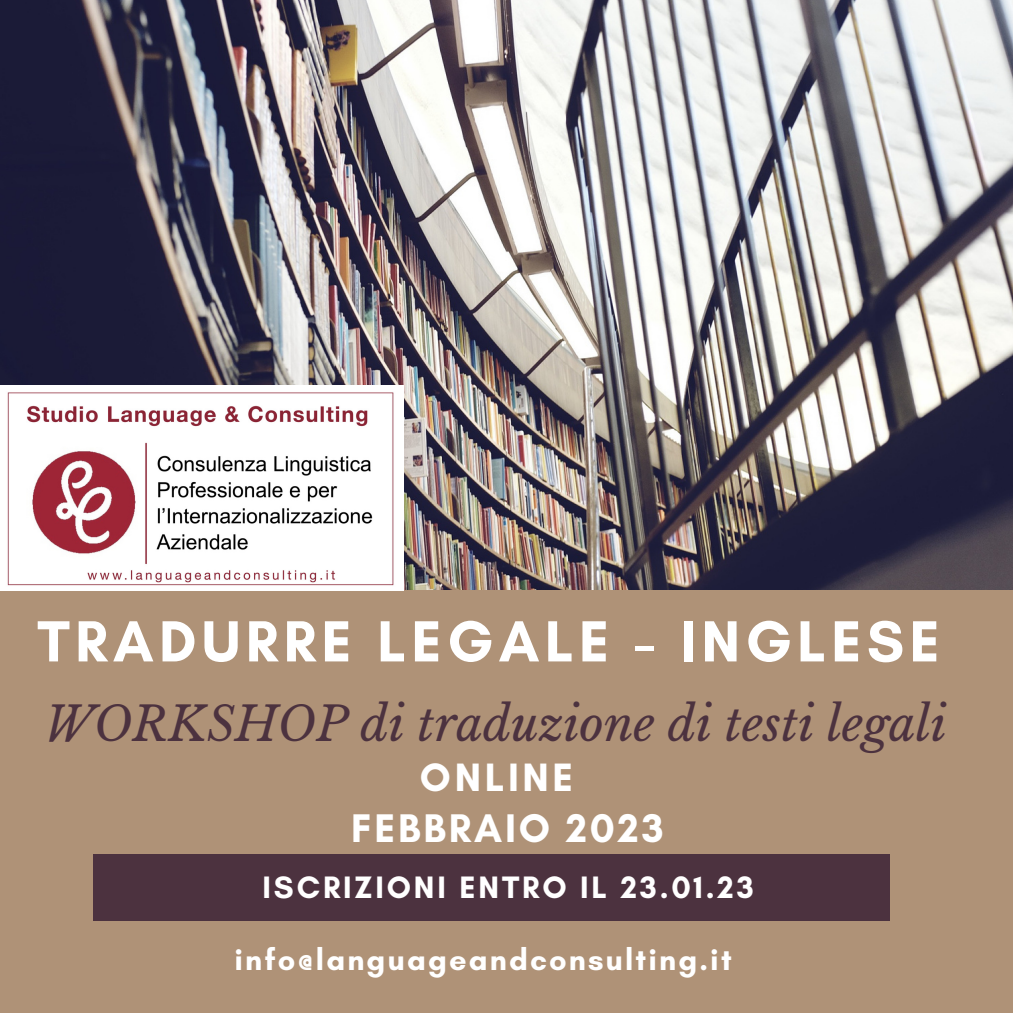
<style>
.page{position:relative;width:1013px;height:1013px;background:#fff}
.page>*{position:absolute;margin:0;border:0;box-sizing:border-box;transform-origin:0 0}
.t1{font:700 59px "Glacial Indifference";letter-spacing:.09em;color:#fff}
.t2{font:italic 46.88px "Libre Baskerville";color:#4c323f}
.t3{font:700 40.75px "Glacial Indifference";letter-spacing:.07em;color:#fff}
.t4{font:700 40.25px "Glacial Indifference";letter-spacing:.09em;color:#fff}
.t5{font:700 31.5px "Glacial Indifference";letter-spacing:.09em;color:#fff}
.t6{font:700 30.75px "Glacial Indifference";letter-spacing:.07em;color:#fff}
</style>
<div class="page">
<img style="left:0;top:0;width:1012px;height:590px">
<div style="left:0;top:590px;width:1012px;height:422px;background:#af9277"></div>
<img style="left:0;top:385px;width:403px;height:205px">
<div style="left:93px;top:854px;width:796px;height:66px;background:#4c323f"></div>
<p class="t1" style="left:37px;top:605px;width:903px">TRADURRE LEGALE - INGLESE</p>
<p class="t2" style="left:44px;top:695px;width:903px">WORKSHOP di traduzione di testi legali</p>
<p class="t4" style="left:420px;top:752px;width:155px">ONLINE</p>
<p class="t3" style="left:351px;top:803px;width:314px">FEBBRAIO 2023</p>
<p class="t5" style="left:262px;top:867px;width:492px">ISCRIZIONI ENTRO IL 23.01.23</p>
<p class="t6" style="left:234px;top:940px;width:498px">info@languageandconsulting.it</p>
</div>
